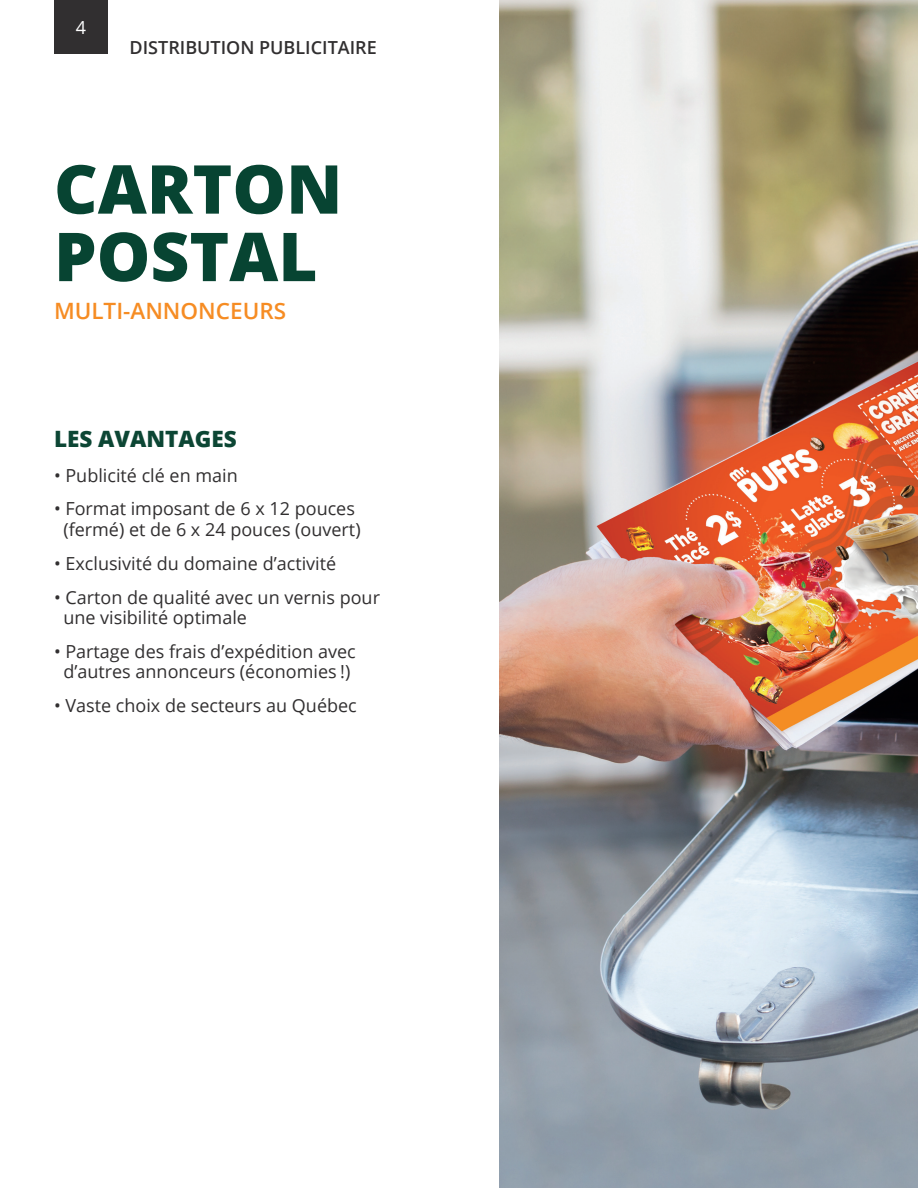
<style>
.page{position:relative;width:918px;height:1188px;background:#fff}
.page>*{position:absolute;margin:0;border:0;box-sizing:border-box;transform-origin:0 0}
.t1{font:800 67.5px/67.5px "Open Sans";color:#074432}
.t2{font:600 22.5px "Open Sans";color:#f68c23}
.t3{font:800 22.5px "Open Sans";color:#0c4634}
.t4{font:18px/20.4px "Open Sans";color:#312f30;text-align:center}
.t5{font:600 18px "Open Sans";color:#312f30}
.t6{font:18px "Open Sans";color:#fff}
</style>
<div class="page">
<div style="left:54px;top:0;width:54px;height:54px;background:#312f30"></div>
<img style="left:500px;top:0;width:418px;height:1188px">
<p class="t6" style="left:76px;top:15px;width:12px">4</p>
<p class="t5" style="left:130px;top:35px;width:249px">DISTRIBUTION PUBLICITAIRE</p>
<h1 class="t1" style="left:54px;top:152px;width:290px">CARTON<br>POSTAL</h1>
<p class="t2" style="left:54px;top:295px;width:234px">MULTI-ANNONCEURS</p>
<p class="t3" style="left:54px;top:422px;width:184px">LES AVANTAGES</p>
<p class="t4" style="left:54px;top:464px;width:185px">• Publicité clé en main</p>
<p class="t4" style="left:54px;top:498px;width:308px">• Format imposant de 6 x 12 pouces (fermé) et de 6 x 24 pouces (ouvert)</p>
<p class="t4" style="left:54px;top:553px;width:284px">• Exclusivité du domaine d’activité</p>
<p class="t4" style="left:63px;top:586px;width:318px;text-align:left;text-indent:-9px">• Carton de qualité avec un vernis pour une visibilité optimale</p>
<p class="t4" style="left:54px;top:641px;width:303px">• Partage des frais d’expédition avec d’autres annonceurs (économies !)</p>
<p class="t4" style="left:54px;top:695px;width:304px">• Vaste choix de secteurs au Québec</p>
</div>
